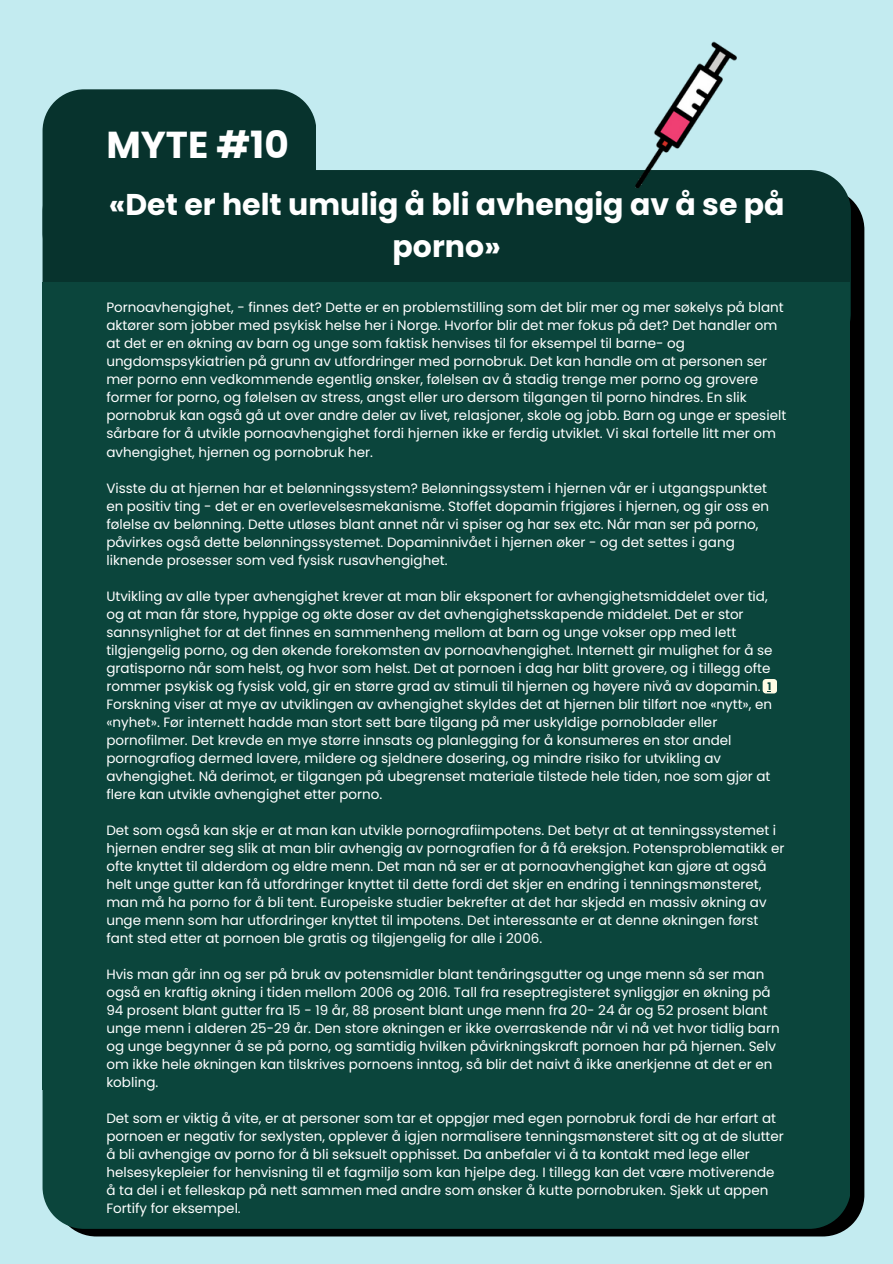
<style>
.page{position:relative;width:893px;height:1264px;background:#fff}
.page>*{position:absolute;margin:0;border:0;box-sizing:border-box;transform-origin:0 0}
.t1{font:700 37.5px "Poppins";color:#fff}
.t2{font:700 30px/41.7px "Poppins";color:#fff;text-align:center}
.t3{font:13.5px/18px "Poppins";color:#fff}
.t4{font:700 10.5px "Poppins";color:#0b453c}
</style>
<div class="page">
<div style="left:0;top:0;width:892px;height:1263px;background:#c3ebf0"></div>
<div style="left:71px;top:198px;width:793px;height:1038px;background:#000"></div>
<div style="left:43px;top:89px;width:273px;height:81px;background:#07332d"></div>
<div style="left:43px;top:170px;width:807px;height:185px;background:#07332d"></div>
<div style="left:43px;top:283px;width:806px;height:806px;background:#0b453c"></div>
<svg style="left:43px;top:822px;width:807px;height:406px"></svg>
<img style="left:614px;top:41px;width:129px;height:173px">
<div style="left:762px;top:679px;width:15px;height:14px;background:#fffbe4;border-radius:3px"></div>
<h1 class="t1" style="left:106px;top:119px;width:184px">MYTE #10</h1>
<h2 class="t2" style="left:109px;top:184px;width:677px">«Det er helt umulig å bli avhengig av å se på porno»</h2>
<p class="t3" style="left:106px;top:299px;width:681px">Pornoavhengighet, - finnes det? Dette er en problemstilling som det blir mer og mer søkelys på blant aktører som jobber med psykisk helse her i Norge. Hvorfor blir det mer fokus på det? Det handler om at det er en økning av barn og unge som faktisk henvises til for eksempel til barne- og ungdomspsykiatrien på grunn av utfordringer med pornobruk. Det kan handle om at personen ser mer porno enn vedkommende egentlig ønsker, følelsen av å stadig trenge mer porno og grovere former for porno, og følelsen av stress, angst eller uro dersom tilgangen til porno hindres. En slik pornobruk kan også gå ut over andre deler av livet, relasjoner, skole og jobb. Barn og unge er spesielt sårbare for å utvikle pornoavhengighet fordi hjernen ikke er ferdig utviklet. Vi skal fortelle litt mer om avhengighet, hjernen og pornobruk her.</p>
<p class="t3" style="left:106px;top:479px;width:664px">Visste du at hjernen har et belønningssystem? Belønningssystem i hjernen vår er i utgangspunktet en positiv ting - det er en overlevelsesmekanisme. Stoffet dopamin frigjøres i hjernen, og gir oss en følelse av belønning. Dette utløses blant annet når vi spiser og har sex etc. Når man ser på porno, påvirkes også dette belønningssystemet. Dopaminnivået i hjernen øker - og det settes i gang liknende prosesser som ved fysisk rusavhengighet.</p>
<p class="t3" style="left:106px;top:587px;width:667px">Utvikling av alle typer avhengighet krever at man blir eksponert for avhengighetsmiddelet over tid, og at man får store, hyppige og økte doser av det avhengighetsskapende middelet. Det er stor sannsynlighet for at det finnes en sammenheng mellom at barn og unge vokser opp med lett tilgjengelig porno, og den økende forekomsten av pornoavhengighet. Internett gir mulighet for å se gratisporno når som helst, og hvor som helst. Det at pornoen i dag har blitt grovere, og i tillegg ofte rommer psykisk og fysisk vold, gir en større grad av stimuli til hjernen og høyere nivå av dopamin.<br>Forskning viser at mye av utviklingen av avhengighet skyldes det at hjernen blir tilført noe «nytt», en «nyhet». Før internett hadde man stort sett bare tilgang på mer uskyldige pornoblader eller pornofilmer. Det krevde en mye større innsats og planlegging for å konsumeres en stor andel pornografiog dermed lavere, mildere og sjeldnere dosering, og mindre risiko for utvikling av avhengighet. Nå derimot, er tilgangen på ubegrenset materiale tilstede hele tiden, noe som gjør at flere kan utvikle avhengighet etter porno.</p>
<p class="t3" style="left:106px;top:821px;width:679px">Det som også kan skje er at man kan utvikle pornografiimpotens. Det betyr at at tenningssystemet i hjernen endrer seg slik at man blir avhengig av pornografien for å få ereksjon. Potensproblematikk er ofte knyttet til alderdom og eldre menn. Det man nå ser er at pornoavhengighet kan gjøre at også helt unge gutter kan få utfordringer knyttet til dette fordi det skjer en endring i tenningsmønsteret, man må ha porno for å bli tent. Europeiske studier bekrefter at det har skjedd en massiv økning av unge menn som har utfordringer knyttet til impotens. Det interessante er at denne økningen først fant sted etter at pornoen ble gratis og tilgjengelig for alle i 2006.</p>
<p class="t3" style="left:106px;top:965px;width:674px">Hvis man går inn og ser på bruk av potensmidler blant tenåringsgutter og unge menn så ser man også en kraftig økning i tiden mellom 2006 og 2016. Tall fra reseptregisteret synliggjør en økning på 94 prosent blant gutter fra 15 - 19 år, 88 prosent blant unge menn fra 20- 24 år og 52 prosent blant unge menn i alderen 25-29 år. Den store økningen er ikke overraskende når vi nå vet hvor tidlig barn og unge begynner å se på porno, og samtidig hvilken påvirkningskraft pornoen har på hjernen. Selv om ikke hele økningen kan tilskrives pornoens inntog, så blir det naivt å ikke anerkjenne at det er en kobling.</p>
<p class="t3" style="left:106px;top:1109px;width:679px">Det som er viktig å vite, er at personer som tar et oppgjør med egen pornobruk fordi de har erfart at pornoen er negativ for sexlysten, opplever å igjen normalisere tenningsmønsteret sitt og at de slutter å bli avhengige av porno for å bli seksuelt opphisset. Da anbefaler vi å ta kontakt med lege eller helsesykepleier for henvisning til et fagmiljø som kan hjelpe deg. I tillegg kan det være motiverende å ta del i et felleskap på nett sammen med andre som ønsker å kutte pornobruken. Sjekk ut appen Fortify for eksempel.</p>
<p class="t4" style="left:767px;top:679px;width:5px">1</p>
</div>
